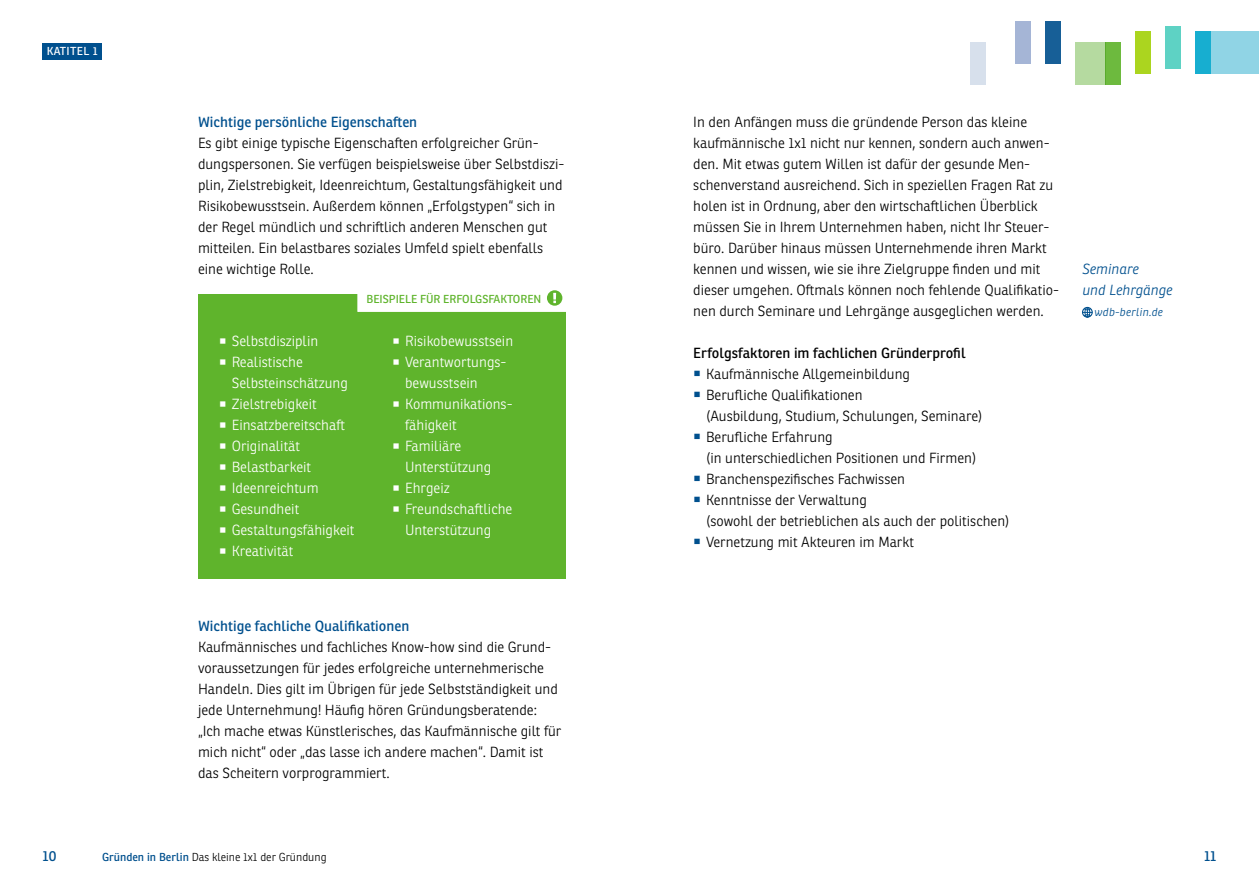
<style>
.page{position:relative;width:1259px;height:893px;background:#fff}
.page>*{position:absolute;margin:0;border:0;box-sizing:border-box;transform-origin:0 0}
.t1{font:300 14.25px/21px "Ronnia";color:#000}
.t2{font:300 14.25px/21px "Ronnia";color:#fff}
.t3{font:14.25px "Ronnia";color:#00508e}
.t4{font:14.25px "Ronnia";color:#000}
.t5{font:italic 300 14.25px/21px "Ronnia";color:#00508e}
.t6{font:300 11.25px "Ronnia";color:#000}
.t7{font:11.25px "Ronnia";color:#5fb42c}
.t8{font:italic 300 11.25px "Ronnia";letter-spacing:.015em;color:#00508e}
.t9{font:11.25px "Ronnia";letter-spacing:.03em;color:#fff}
.s1{font-weight:400;color:#00508e}
</style>
<div class="page">
<div style="left:1211px;top:31px;width:48px;height:43px;background:#90d4e5"></div>
<div style="left:1076px;top:42px;width:30px;height:43px;background:#b5daa0"></div>
<div style="left:971px;top:42px;width:15px;height:43px;background:#d4deec"></div>
<div style="left:1016px;top:21px;width:15px;height:42px;background:#a5b5d6"></div>
<div style="left:1046px;top:21px;width:15px;height:42px;background:#175f97"></div>
<div style="left:1106px;top:42px;width:15px;height:43px;background:#6dba3e"></div>
<div style="left:1136px;top:31px;width:15px;height:43px;background:#abd51f"></div>
<div style="left:1166px;top:26px;width:15px;height:43px;background:#5ed2c4"></div>
<div style="left:1196px;top:31px;width:15px;height:43px;background:#17aed0"></div>
<div style="left:1082px;top:307px;width:10px;height:11px;border:1px solid #00508e;border-radius:50%"></div>
<svg style="left:1082px;top:307px;width:10px;height:10px"></svg>
<div style="left:1084px;top:307px;width:6px;height:10px;border:1px solid #00508e;border-radius:50%"></div>
<div style="left:198px;top:294px;width:368px;height:285px;background:#5fb42c"></div>
<svg style="left:357px;top:290px;width:209px;height:22px"></svg>
<div style="left:43px;top:43px;width:59px;height:17px;background:#00508e"></div>
<p class="t9" style="left:47px;top:44px;width:52px">KATITEL 1</p>
<p class="t3" style="left:198px;top:113px;width:221px">Wichtige persönliche Eigenschaften</p>
<p class="t1" style="left:198px;top:132px;width:368px">Es gibt einige typische Eigenschaften erfolgreicher Grün&shy;dungspersonen. Sie verfügen beispielsweise über Selbstdiszi&shy;plin, Zielstrebigkeit, Ideenreichtum, Gestaltungsfähigkeit und Risikobewusstsein. Außerdem können „Erfolgstypen“ sich in der Regel mündlich und schriftlich anderen Menschen gut mitteilen. Ein belastbares soziales Umfeld spielt ebenfalls eine wichtige Rolle.</p>
<p class="t2" style="left:219px;top:331px;width:101px">○ Selbstdisziplin</p>
<p class="t2" style="left:232px;top:352px;width:118px;text-indent:-13px">○ Realistische<br>Selbsteinschätzung</p>
<p class="t2" style="left:219px;top:394px;width:99px">○ Zielstrebigkeit</p>
<p class="t2" style="left:219px;top:415px;width:128px">○ Einsatzbereitschaft</p>
<p class="t2" style="left:219px;top:436px;width:82px">○ Originalität</p>
<p class="t2" style="left:219px;top:457px;width:94px">○ Belastbarkeit</p>
<p class="t2" style="left:219px;top:478px;width:101px">○ Ideenreichtum</p>
<p class="t2" style="left:219px;top:499px;width:82px">○ Gesundheit</p>
<p class="t2" style="left:219px;top:520px;width:137px">○ Gestaltungsfähigkeit</p>
<p class="t2" style="left:219px;top:541px;width:76px">○ Kreativität</p>
<p class="t7" style="left:366px;top:292px;width:176px">BEISPIELE FÜR ERFOLGSFAKTOREN</p>
<p class="t2" style="left:392px;top:331px;width:122px">○ Risikobewusstsein</p>
<p class="t2" style="left:405px;top:352px;width:101px;text-indent:-13px">○ Verantwortungs&shy;bewusstsein</p>
<p class="t2" style="left:405px;top:394px;width:107px;text-indent:-13px">○ Kommunikations&shy;fähigkeit</p>
<p class="t2" style="left:405px;top:436px;width:88px;text-indent:-13px">○ Familiäre<br>Unterstützung</p>
<p class="t2" style="left:392px;top:478px;width:59px">○ Ehrgeiz</p>
<p class="t2" style="left:392px;top:499px;width:121px;text-align:center">○ Freundschaftliche<br>Unterstützung</p>
<p class="t3" style="left:198px;top:617px;width:213px">Wichtige fachliche Qualifikationen</p>
<p class="t1" style="left:198px;top:636px;width:365px">Kaufmännisches und fachliches Know-how sind die Grund&shy;voraussetzungen für jedes erfolgreiche unternehmerische Handeln. Dies gilt im Übrigen für jede Selbstständigkeit und jede Unternehmung! Häufig hören Gründungsberatende: „Ich mache etwas Künstlerisches, das Kaufmännische gilt für mich nicht“ oder „das lasse ich andere machen“. Damit ist das Scheitern vorprogrammiert.</p>
<p class="t1" style="left:693px;top:111px;width:367px">In den Anfängen muss die gründende Person das kleine kaufmännische 1x1 nicht nur kennen, sondern auch anwen&shy;den. Mit etwas gutem Willen ist dafür der gesunde Men&shy;schenverstand ausreichend. Sich in speziellen Fragen Rat zu holen ist in Ordnung, aber den wirtschaftlichen Überblick müssen Sie in Ihrem Unternehmen haben, nicht Ihr Steuer&shy;büro. Darüber hinaus müssen Unternehmende ihren Markt kennen und wissen, wie sie ihre Zielgruppe finden und mit dieser umgehen. Oftmals können noch fehlende Qualifikatio&shy;nen durch Seminare und Lehrgänge ausgeglichen werden.</p>
<p class="t4" style="left:693px;top:344px;width:274px">Erfolgsfaktoren im fachlichen Gründerprofil</p>
<p class="t1" style="left:706px;top:363px;width:305px">Kaufmännische Allgemeinbildung<br>Berufliche Qualifikationen<br>(Ausbildung, Studium, Schulungen, Seminare)<br>Berufliche Erfahrung<br>(in unterschiedlichen Positionen und Firmen)<br>Branchenspezifisches Fachwissen<br>Kenntnisse der Verwaltung<br>(sowohl der betrieblichen als auch der politischen)<br>Vernetzung mit Akteuren im Markt</p>
<p class="t5" style="left:1082px;top:258px;width:92px">Seminare<br>und Lehrgänge</p>
<p class="t8" style="left:1094px;top:305px;width:70px">wdb-berlin.de</p>
<p class="t3" style="left:43px;top:847px;width:15px">10</p>
<p class="t6" style="left:102px;top:850px;width:226px"><span class="s1">Gründen in Berlin</span> Das kleine 1x1 der Gründung</p>
<p class="t3" style="left:1204px;top:847px;width:14px">11</p>
</div>
